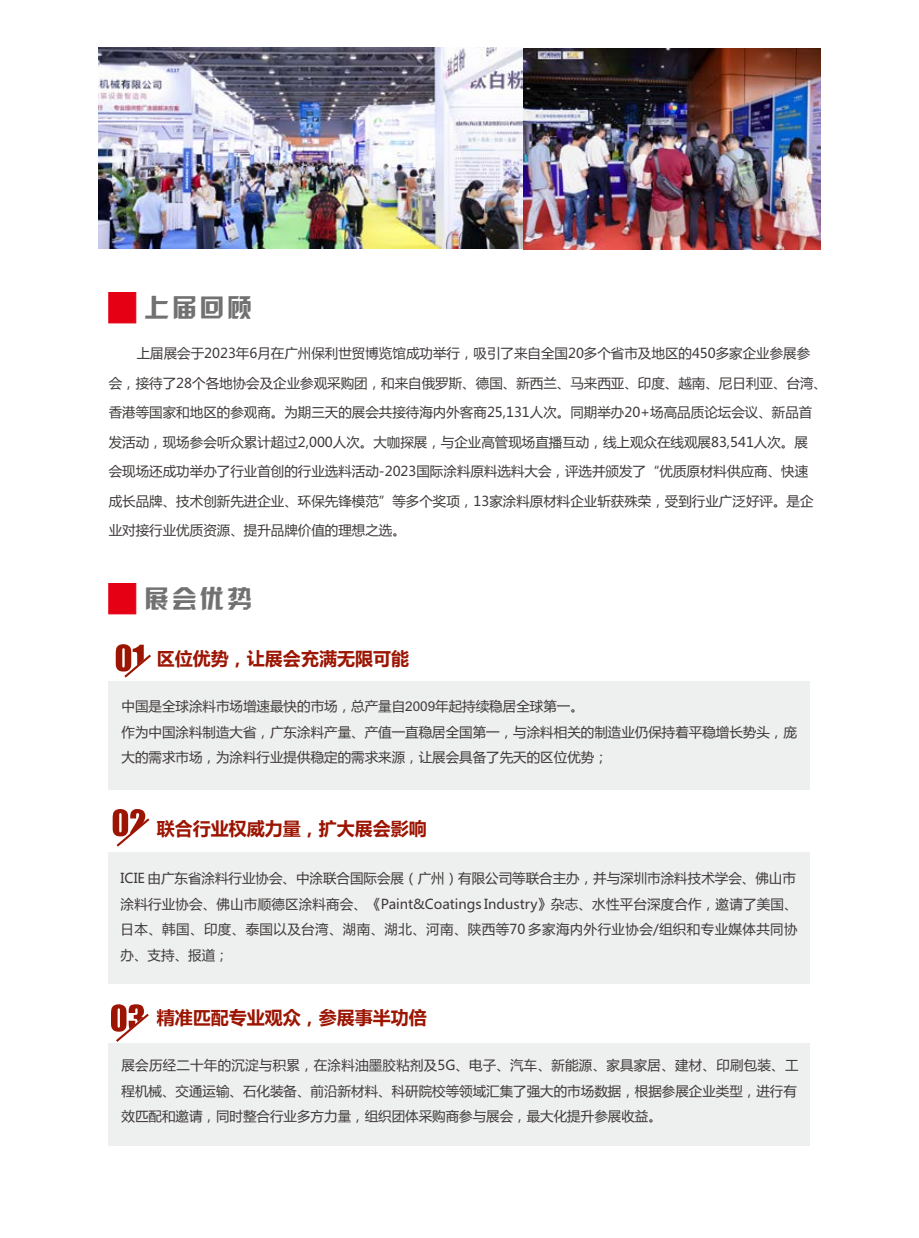
<style>
.page{position:relative;width:919px;height:1238px;background:#fff}
.page>*{position:absolute;margin:0;border:0;box-sizing:border-box;transform-origin:0 0}
.t1{font:25.2px "H Yk 2 gj";letter-spacing:.1em;color:#717171}
.t2{font:700 18px "Microsoft Ya Hei";color:#9c1503}
.t3{font:13.5px/25.5px "Microsoft Ya Hei";color:#3e3a39}
.s1{font-family:"Arial"}
</style>
<div class="page">
<div style="left:108px;top:292px;width:28px;height:31px;background:#e60013;border:1px solid #e60013"></div>
<img style="left:524px;top:48px;width:296px;height:202px">
<div style="left:108px;top:583px;width:28px;height:31px;background:#e60013;border:1px solid #e60013"></div>
<div style="left:109px;top:681px;width:700px;height:108px;background:#eeefef"></div>
<div style="left:109px;top:852px;width:700px;height:131px;background:#eeefef"></div>
<div style="left:109px;top:1043px;width:700px;height:102px;background:#eeefef"></div>
<svg style="left:116px;top:644px;width:35px;height:34px"></svg>
<svg style="left:113px;top:809px;width:37px;height:38px"></svg>
<svg style="left:111px;top:1004px;width:38px;height:38px"></svg>
<img style="left:98px;top:47px;width:424px;height:202px">
<h1 class="t1" style="left:144px;top:295px;width:110px">上届回顾</h1>
<p class="t3" style="left:109px;top:340px;width:719px;line-height:29.5px;text-indent:28px">上届展会于2023年6月在广州保利世贸博览馆成功举行，吸引了来自全国20多个省市及地区的450多家企业参展参会，接待了28个各地协会及企业参观采购团，和来自俄罗斯、德国、新西兰、马来西亚、印度、越南、尼日利亚、台湾、香港等国家和地区的参观商。为期三天的展会共接待海内外客商25,131人次。同期举办20+场高品质论坛会议、新品首发活动，现场参会听众累计超过2,000人次。大咖探展，与企业高管现场直播互动，线上观众在线观展83,541人次。展<br>会现场还成功举办了行业首创的行业选料活动-2023国际涂料原料选料大会，评选并颁发了“优质原材料供应商、快速<br>成长品牌、技术创新先进企业、环保先锋模范”等多个奖项，13家涂料原材料企业斩获殊荣，受到行业广泛好评。是企业对接行业优质资源、提升品牌价值的理想之选。</p>
<h1 class="t1" style="left:144px;top:586px;width:110px">展会优势</h1>
<h2 class="t2" style="left:157px;top:650px;width:253px">区位优势，让展会充满无限可能</h2>
<p class="t3" style="left:121px;top:694px;width:677px">中国是全球涂料市场增速最快的市场，总产量自<span class="s1">2009</span>年起持续稳居全球第一。<br>作为中国涂料制造大省，广东涂料产量、产值一直稳居全国第一，与涂料相关的制造业仍保持着平稳增长势头，庞大的需求市场，为涂料行业提供稳定的需求来源，让展会具备了先天的区位优势；</p>
<h2 class="t2" style="left:157px;top:820px;width:271px">联合行业权威力量，扩大展会影响</h2>
<p class="t3" style="left:121px;top:866px;width:678px">ICIE 由广东省涂料行业协会、中涂联合国际会展（广州）有限公司等联合主办，并与深圳市涂料技术学会、佛山市涂料行业协会、佛山市顺德区涂料商会、《Paint&amp;Coatings Industry》杂志、水性平台深度合作，邀请了美国、日本、韩国、印度、泰国以及台湾、湖南、湖北、河南、陕西等70 多家海内外行业协会/组织和专业媒体共同协办、支持、报道；</p>
<h2 class="t2" style="left:157px;top:1009px;width:271px">精准匹配专业观众，参展事半功倍</h2>
<p class="t3" style="left:121px;top:1053px;width:678px;text-align:justify">展会历经二十年的沉淀与积累，在涂料油墨胶粘剂及5G、电子、汽车、新能源、家具家居、建材、印刷包装、工程机械、交通运输、石化装备、前沿新材料、科研院校等领域汇集了强大的市场数据，根据参展企业类型，进行有效匹配和邀请，同时整合行业多方力量，组织团体采购商参与展会，最大化提升参展收益。</p>
</div>
